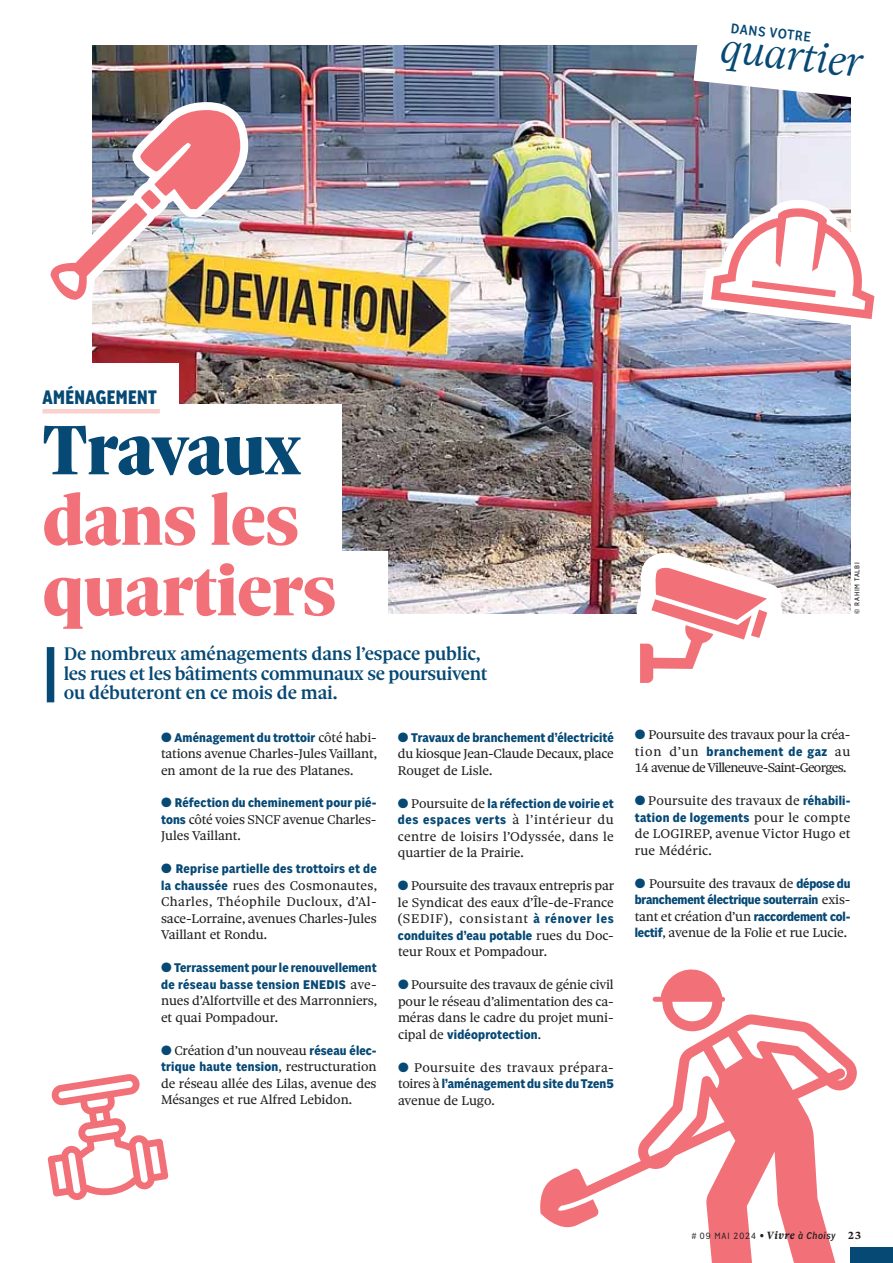
<style>
.page{position:relative;width:893px;height:1263px;background:#fff}
.page>*{position:absolute;margin:0;border:0;box-sizing:border-box;transform-origin:0 0}
.t1{font:900 75px/70.5px "Sole Serif Headline";letter-spacing:-.01em;color:#f27179}
.t2{font:900 75px "Sole Serif Headline";letter-spacing:-.015em;color:#064975}
.t3{font:italic 300 43.5px "Sole Serif Subhead";color:#064975}
.t4{font:700 extra-condensed 21px "Sole Sans";letter-spacing:.02em;color:#064975}
.t5{font:500 19.5px/19.5px "Sole Serif Subhead";letter-spacing:-.01em;color:#064975}
.t6{font:500 condensed 15px "Sole Sans";color:#064975}
.t7{font:13.5px/16.5px "Sole Serif Text";letter-spacing:-.005em;color:#231f20}
.t8{font:700 condensed 13.5px/16.5px "Sole Sans";letter-spacing:.015em;color:#064975}
.t9{font:13.5px/16.5px "Sole Serif Text";letter-spacing:.015em;color:#231f20}
.t10{font:700 condensed 13.5px "Sole Sans";letter-spacing:-.015em;color:#064975}
.t11{font:13.5px "Sole Serif Text";letter-spacing:-.055em;color:#231f20}
.t12{font:13.5px "Sole Serif Text";letter-spacing:.03em;color:#231f20}
.t13{font:700 condensed 13.5px "Sole Sans";letter-spacing:.035em;color:#064975}
.t14{font:condensed 9.75px "Sole Sans";letter-spacing:.1em;color:#231f20}
.t15{font:condensed 7.5px "Sole Sans";letter-spacing:.095em;color:#231f20}
.s1{font-family:"Sole Serif Text";font-weight:400;font-stretch:normal;color:#231f20}
.s2{color:#064975}
.s3{font-family:"Sole Sans";font-weight:700;font-stretch:condensed;color:#064975}
.s4{font-size:10.5px}
.s5{font-family:"Sole Serif Text";font-weight:700;font-style:italic;font-stretch:normal;font-size:11.25px}
.s6{font-weight:500;font-style:italic;font-size:10.5px}
.s7{font-family:"Sole Serif Text";font-weight:700;font-stretch:normal;font-size:11.25px}
</style>
<div class="page">
<img style="left:93px;top:45px;width:757px;height:569px">
<svg style="left:694px;top:45px;width:157px;height:56px"></svg>
<svg style="left:697px;top:194px;width:178px;height:160px"></svg>
<img style="left:50px;top:94px;width:206px;height:222px">
<div style="left:43px;top:551px;width:345px;height:85px;background:#fff"></div>
<div style="left:43px;top:477px;width:299px;height:85px;background:#fff"></div>
<div style="left:43px;top:405px;width:299px;height:85px;background:#fff"></div>
<div style="left:43px;top:364px;width:136px;height:75px;background:#fff"></div>
<div style="left:43px;top:409px;width:117px;height:5px;background:#fbd1cd"></div>
<div style="left:47px;top:647px;width:7px;height:55px;background:#064975"></div>
<svg style="left:709px;top:1056px;width:148px;height:207px"></svg>
<svg style="left:540px;top:1134px;width:306px;height:100px"></svg>
<svg style="left:648px;top:969px;width:199px;height:191px"></svg>
<svg style="left:47px;top:1074px;width:122px;height:126px"></svg>
<img style="left:618px;top:538px;width:177px;height:145px">
<div style="left:850px;top:1248px;width:43px;height:15px;background:#064975"></div>
<p class="t6" style="left:732px;top:23px;width:82px;rotate:6deg">DANS VOTRE</p>
<h2 class="t3" style="left:724px;top:22px;width:144px;rotate:6deg">quartier</h2>
<h3 class="t4" style="left:43px;top:384px;width:116px">AMÉNAGEMENT</h3>
<h1 class="t2" style="left:43px;top:412px;width:260px">Travaux</h1>
<h1 class="t1" style="left:43px;top:489px;width:295px">dans les quartiers</h1>
<h3 class="t5" style="left:64px;top:645px;width:425px">De nombreux aménagements dans l’espace public, les rues et les bâtiments communaux se poursuivent ou débuteront en ce mois de mai.</h3>
<p class="t8" style="left:398px;top:730px;width:217px">● Travaux de branchement d’électricité</p>
<p class="t7" style="left:398px;top:746px;width:217px">du kiosque Jean-Claude Decaux, place<br>Rouget de Lisle.</p>
<p class="t8" style="left:398px;top:796px;width:217px">● <span class="s1">Poursuite de</span> la réfection de voirie et des espaces verts <span class="s1">à l’intérieur du</span></p>
<p class="t7" style="left:398px;top:829px;width:217px">centre de loisirs l’Odyssée, dans le quartier de la Prairie.</p>
<p class="t7" style="left:398px;top:878px;width:218px;text-align:justify"><span class="s2">●</span> Poursuite des travaux entrepris par le Syndicat des eaux d’Île-de-France (SEDIF), consistant <span class="s3">à rénover les</span></p>
<p class="t8" style="left:398px;top:928px;width:217px">conduites d’eau potable <span class="s1">rues du Doc-</span></p>
<p class="t7" style="left:398px;top:944px;width:151px">teur Roux et Pompadour.</p>
<p class="t7" style="left:398px;top:977px;width:217px;text-align:justify"><span class="s2">●</span> Poursuite des travaux de génie civil pour le réseau d’alimentation des ca&shy;méras dans le cadre du projet muni-</p>
<p class="t8" style="left:398px;top:1027px;width:145px"><span class="s1">cipal de</span> vidéoprotection<span class="s1">.</span></p>
<p class="t12" style="left:398px;top:1061px;width:217px"><span class="s2">●</span> Poursuite des travaux prépara-</p>
<p class="t8" style="left:398px;top:1076px;width:217px"><span class="s1">toires à</span> l’aménagement du site du Tzen5</p>
<p class="t7" style="left:398px;top:1093px;width:98px">avenue de Lugo.</p>
<p class="t8" style="left:161px;top:730px;width:217px">● Aménagement du trottoir <span class="s1">côté habi-</span></p>
<p class="t7" style="left:161px;top:746px;width:218px">tations avenue Charles-Jules Vaillant, en amont de la rue des Platanes.</p>
<p class="t8" style="left:161px;top:796px;width:217px">● Réfection du cheminement pour pié-</p>
<p class="t7" style="left:161px;top:812px;width:217px"><span class="s3">tons</span> côté voies SNCF avenue Charles-<br>Jules Vaillant.</p>
<p class="t8" style="left:161px;top:862px;width:217px">● Reprise partielle des trottoirs et de</p>
<p class="t7" style="left:161px;top:878px;width:218px;text-align:justify"><span class="s3">la chaussée</span> rues des Cosmonautes, Charles, Théophile Ducloux, d’Al&shy;sace-Lorraine, avenues Charles-Jules Vaillant et Rondu.</p>
<p class="t8" style="left:161px;top:961px;width:217px">● Terrassement pour le renouvellement de réseau basse tension ENEDIS <span class="s1">ave-</span></p>
<p class="t7" style="left:161px;top:994px;width:218px">nues d’Alfortville et des Marronniers, et quai Pompadour.</p>
<p class="t7" style="left:161px;top:1043px;width:217px"><span class="s2">●</span> Création d’un nouveau <span class="s3">réseau élec-</span></p>
<p class="t8" style="left:161px;top:1060px;width:217px">trique haute tension<span class="s1">, restructuration</span></p>
<p class="t7" style="left:161px;top:1076px;width:217px">de réseau allée des Lilas, avenue des<br>Mésanges et rue Alfred Lebidon.</p>
<p class="t15" style="left:854px;top:614px;width:53px;rotate:-90deg">© RAHIM TALBI</p>
<p class="t7" style="left:635px;top:727px;width:217px"><span class="s2">●</span> Poursuite des travaux pour la créa-</p>
<p class="t13" style="left:635px;top:746px;width:217px"><span class="s1">tion d’un</span> branchement de gaz <span class="s1">au</span></p>
<p class="t11" style="left:635px;top:761px;width:213px">14 avenue de Villeneuve-Saint-Georges.</p>
<p class="t9" style="left:635px;top:793px;width:217px"><span class="s2">●</span> Poursuite des travaux de <span class="s3">réhabili-</span></p>
<p class="t8" style="left:635px;top:810px;width:217px">tation de logements <span class="s1">pour le compte</span></p>
<p class="t9" style="left:635px;top:826px;width:217px">de LOGIREP, avenue Victor Hugo et rue Médéric.</p>
<p class="t7" style="left:635px;top:876px;width:217px"><span class="s2">●</span> Poursuite des travaux de <span class="s3">dépose du</span></p>
<p class="t10" style="left:635px;top:895px;width:217px">branchement électrique souterrain <span class="s1">exis-</span></p>
<p class="t7" style="left:635px;top:909px;width:217px">tant et création d’un <span class="s3">raccordement col&shy;lectif</span>, avenue de la Folie et rue Lucie.</p>
<p class="t14" style="left:692px;top:1230px;width:171px"># 09 MAI 2024 <span class="s4">•</span> <span class="s5">Vivre</span> <span class="s6">à Choisy</span> <span class="s7">23</span></p>
</div>
